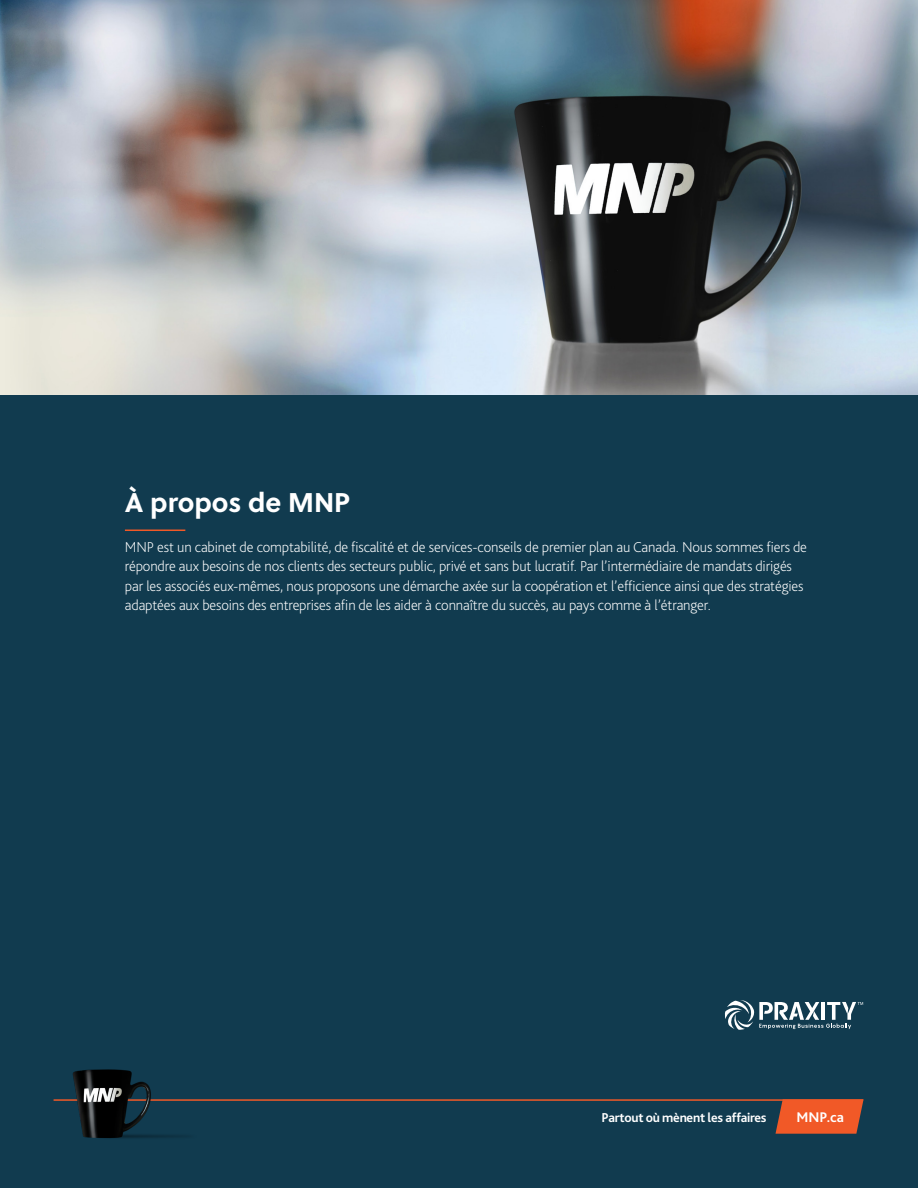
<style>
.page{position:relative;width:918px;height:1188px;background:#113b4f}
.page>*{position:absolute;margin:0;border:0;box-sizing:border-box;transform-origin:0 0}
.Headline_1{font:700 27px "Soleil";color:#fff}
.Body_Copy{font:200 15px/19.5px "Bliss 2";letter-spacing:-.01em;color:#fff}
.t1{font:700 14.7px "Bliss 2";color:#fff}
.t2{font:700 13.5px "Bliss 2";letter-spacing:-.02em;color:#fff}
</style>
<div class="page">
<hr style="left:54px;top:1099px;width:809px;height:2px;background:#f15927">
<img style="left:69px;top:1069px;width:146px;height:70px">
<svg style="left:775px;top:1099px;width:89px;height:35px;background:#da552a"></svg>
<svg style="left:725px;top:1000px;width:138px;height:30px"></svg>
<img style="left:0;top:0;width:918px;height:395px">
<hr style="left:125px;top:530px;width:60px;height:1px;background:#f15927">
<p class="Headline_1" style="left:125px;top:481px;width:227px">À propos de MNP</p>
<p class="Body_Copy" style="left:125px;top:537px;width:684px">MNP est un cabinet de comptabilité, de fiscalité et de services-conseils de premier plan au Canada. Nous sommes fiers de répondre aux besoins de nos clients des secteurs public, privé et sans but lucratif. Par l’intermédiaire de mandats dirigés par les associés eux-mêmes, nous proposons une démarche axée sur la coopération et l’efficience ainsi que des stratégies adaptées aux besoins des entreprises afin de les aider à connaître du succès, au pays comme à l’étranger.</p>
<p class="t2" style="left:602px;top:1109px;width:167px">Partout où mènent les affaires</p>
<p class="t1" style="left:797px;top:1108px;width:49px">MNP.ca</p>
</div>
